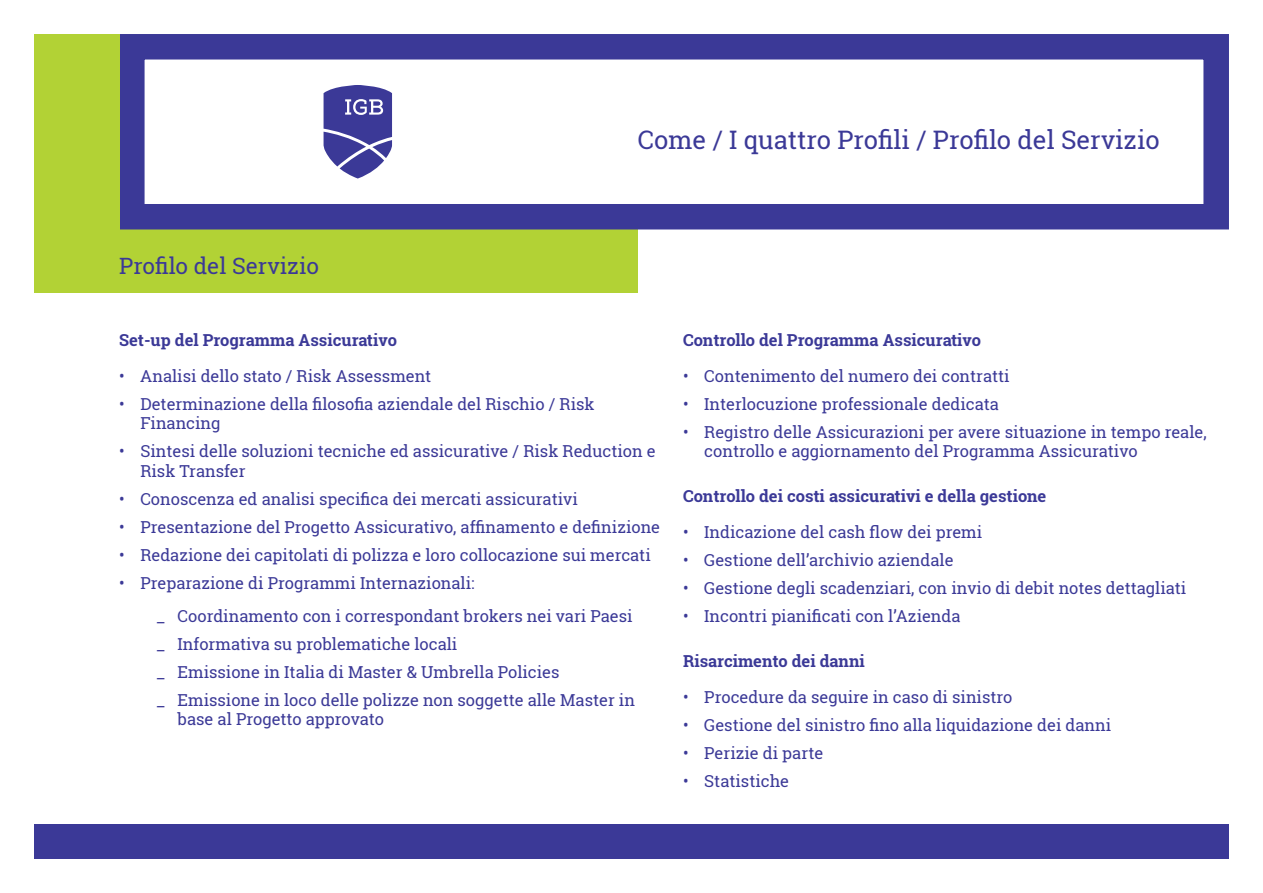
<style>
.page{position:relative;width:1263px;height:893px;background:#fff}
.page>*{position:absolute;margin:0;border:0;box-sizing:border-box;transform-origin:0 0}
.t1{font:25.5px "Roboto Slab";color:#3b3997}
.t2{font:22.5px "Roboto Slab";color:#3b3997}
.t3{font:16.5px/19.5px "Roboto Slab";color:#3b3997}
.t4{font:700 16.5px "Roboto Slab";color:#3b3997}
</style>
<div class="page">
<div style="left:34px;top:229px;width:604px;height:64px;background:#b2d235"></div>
<div style="left:119px;top:34px;width:1110px;height:195px;border:26px solid #3b3997"></div>
<div style="left:34px;top:34px;width:85px;height:216px;background:#b2d235"></div>
<svg style="left:324px;top:85px;width:68px;height:94px"></svg>
<div style="left:34px;top:825px;width:1195px;height:34px;background:#3b3997"></div>
<h2 class="t2" style="left:119px;top:250px;width:202px">Profilo del Servizio</h2>
<h1 class="t1" style="left:638px;top:122px;width:523px">Come / I quattro Profili / Profilo del Servizio</h1>
<p class="t4" style="left:119px;top:328px;width:279px">Set-up del Programma Assicurativo</p>
<p class="t3" style="left:119px;top:366px;width:314px">• Analisi dello stato / Risk Assessment</p>
<p class="t3" style="left:140px;top:394px;width:456px;text-indent:-21px">• Determinazione della filosofia aziendale del Rischio / Risk<br>Financing</p>
<p class="t3" style="left:140px;top:441px;width:517px;text-indent:-21px">• Sintesi delle soluzioni tecniche ed assicurative / Risk Reduction e<br>Risk Transfer</p>
<p class="t3" style="left:119px;top:489px;width:460px">• Conoscenza ed analisi specifica dei mercati assicurativi</p>
<p class="t3" style="left:119px;top:517px;width:542px">• Presentazione del Progetto Assicurativo, affinamento e definizione</p>
<p class="t3" style="left:119px;top:545px;width:533px">• Redazione dei capitolati di polizza e loro collocazione sui mercati</p>
<p class="t3" style="left:156px;top:566px;width:478px;line-height:33px;text-indent:-37px">• Preparazione di Programmi Internazionali:<br>_ Coordinamento con i correspondant brokers nei vari Paesi</p>
<p class="t3" style="left:156px;top:630px;width:480px;line-height:28px">_ Informativa su problematiche locali<br>_ Emissione in Italia di Master &amp; Umbrella Policies<br>_ Emissione in loco delle polizze non soggette alle Master in</p>
<p class="t3" style="left:178px;top:709px;width:208px">base al Progetto approvato</p>
<p class="t4" style="left:683px;top:328px;width:300px">Controllo del Programma Assicurativo</p>
<p class="t3" style="left:683px;top:366px;width:328px">• Contenimento del numero dei contratti</p>
<p class="t3" style="left:683px;top:394px;width:317px">• Interlocuzione professionale dedicata</p>
<p class="t3" style="left:704px;top:422px;width:504px;text-indent:-21px">• Registro delle Assicurazioni per avere situazione in tempo reale, controllo e aggiornamento del Programma Assicurativo</p>
<p class="t4" style="left:683px;top:485px;width:365px">Controllo dei costi assicurativi e della gestione</p>
<p class="t3" style="left:683px;top:522px;width:301px">• Indicazione del cash flow dei premi</p>
<p class="t3" style="left:683px;top:550px;width:272px">• Gestione dell’archivio aziendale</p>
<p class="t3" style="left:683px;top:578px;width:505px">• Gestione degli scadenziari, con invio di debit notes dettagliati</p>
<p class="t3" style="left:683px;top:606px;width:279px">• Incontri pianificati con l’Azienda</p>
<p class="t4" style="left:683px;top:650px;width:183px">Risarcimento dei danni</p>
<p class="t3" style="left:683px;top:687px;width:331px">• Procedure da seguire in caso di sinistro</p>
<p class="t3" style="left:683px;top:715px;width:430px">• Gestione del sinistro fino alla liquidazione dei danni</p>
<p class="t3" style="left:683px;top:743px;width:142px">• Perizie di parte</p>
<p class="t3" style="left:683px;top:771px;width:108px">• Statistiche</p>
</div>
